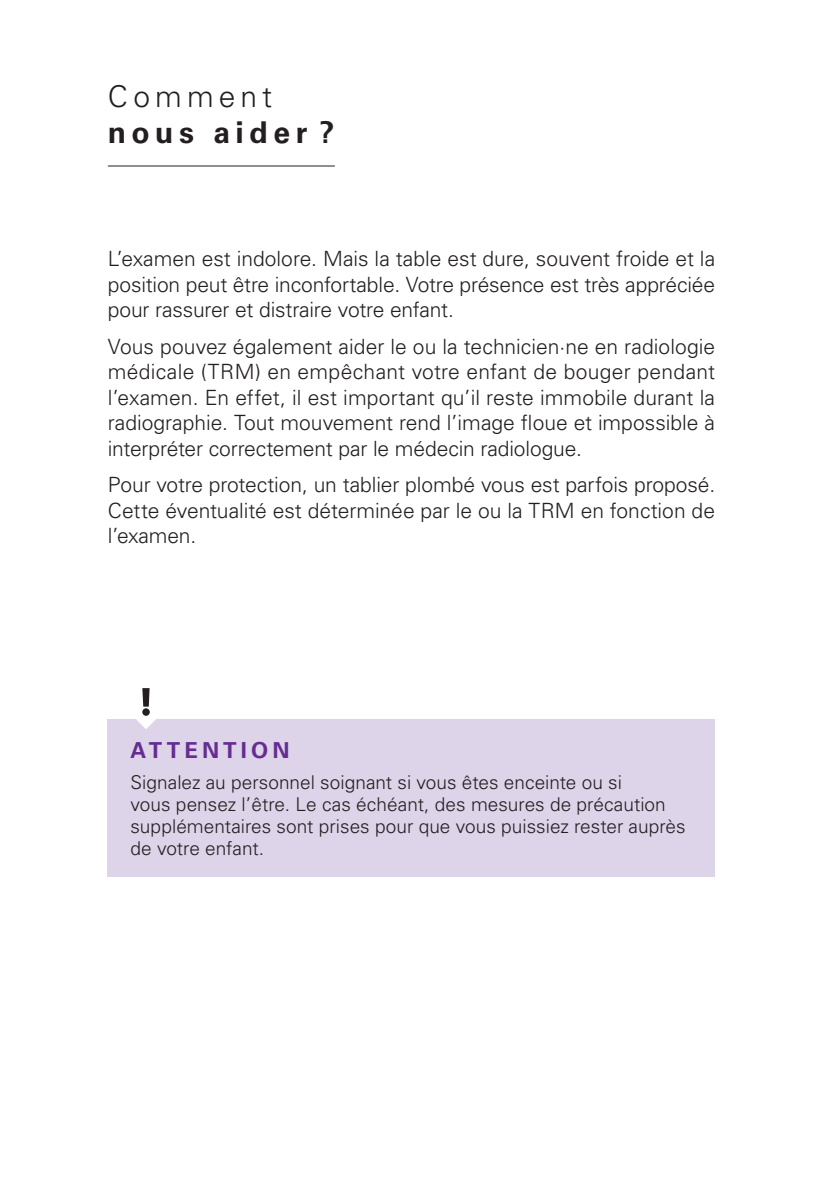
<style>
.page{position:relative;width:823px;height:1191px;background:#fff}
.page>*{position:absolute;margin:0;border:0;box-sizing:border-box;transform-origin:0 0}
.t1{font:700 30px "Univers LT Std";letter-spacing:.185em;color:#231f20}
.t2{font:300 30px "Univers LT Std";letter-spacing:.17em;color:#231f20}
.t3{font:700 22px "Univers LT Std";letter-spacing:.185em;color:#652d91}
.t4{font:300 21px/25.4px "Univers LT Std";letter-spacing:-.005em;color:#231f20;text-align:justify}
.t5{font:300 19px/22px "Univers LT Std";color:#231f20}
</style>
<div class="page">
<hr style="left:108px;top:165px;width:226px;height:1px;background:#231f20">
<div style="left:108px;top:719px;width:606px;height:158px;background:#ddd4e9"></div>
<svg style="left:136px;top:688px;width:20px;height:41px"></svg>
<h1 class="t2" style="left:108px;top:78px;width:166px">Comment</h1>
<h1 class="t1" style="left:108px;top:115px;width:228px">nous aider ?</h1>
<p class="t4" style="left:108px;top:246px;width:608px">L’examen est indolore. Mais la table est dure, souvent froide et la position peut être inconfortable. Votre présence est très appréciée pour rassurer et distraire votre enfant.</p>
<p class="t4" style="left:108px;top:334px;width:608px">Vous pouvez également aider le ou la technicien·ne en radiologie médicale (TRM) en empêchant votre enfant de bouger pendant l’examen. En effet, il est important qu’il reste immobile durant la radiographie. Tout mouvement rend l’image floue et impossible à interpréter correctement par le médecin radiologue.</p>
<p class="t4" style="left:108px;top:472px;width:608px">Pour votre protection, un tablier plombé vous est parfois proposé.<br>Cette éventualité est déterminée par le ou la TRM en fonction de l’examen.</p>
<p class="t3" style="left:130px;top:737px;width:160px">ATTENTION</p>
<p class="t5" style="left:130px;top:771px;width:556px">Signalez au personnel soignant si vous êtes enceinte ou si<br>vous pensez l’être. Le cas échéant, des mesures de précaution supplémentaires sont prises pour que vous puissiez rester auprès de votre enfant.</p>
</div>
